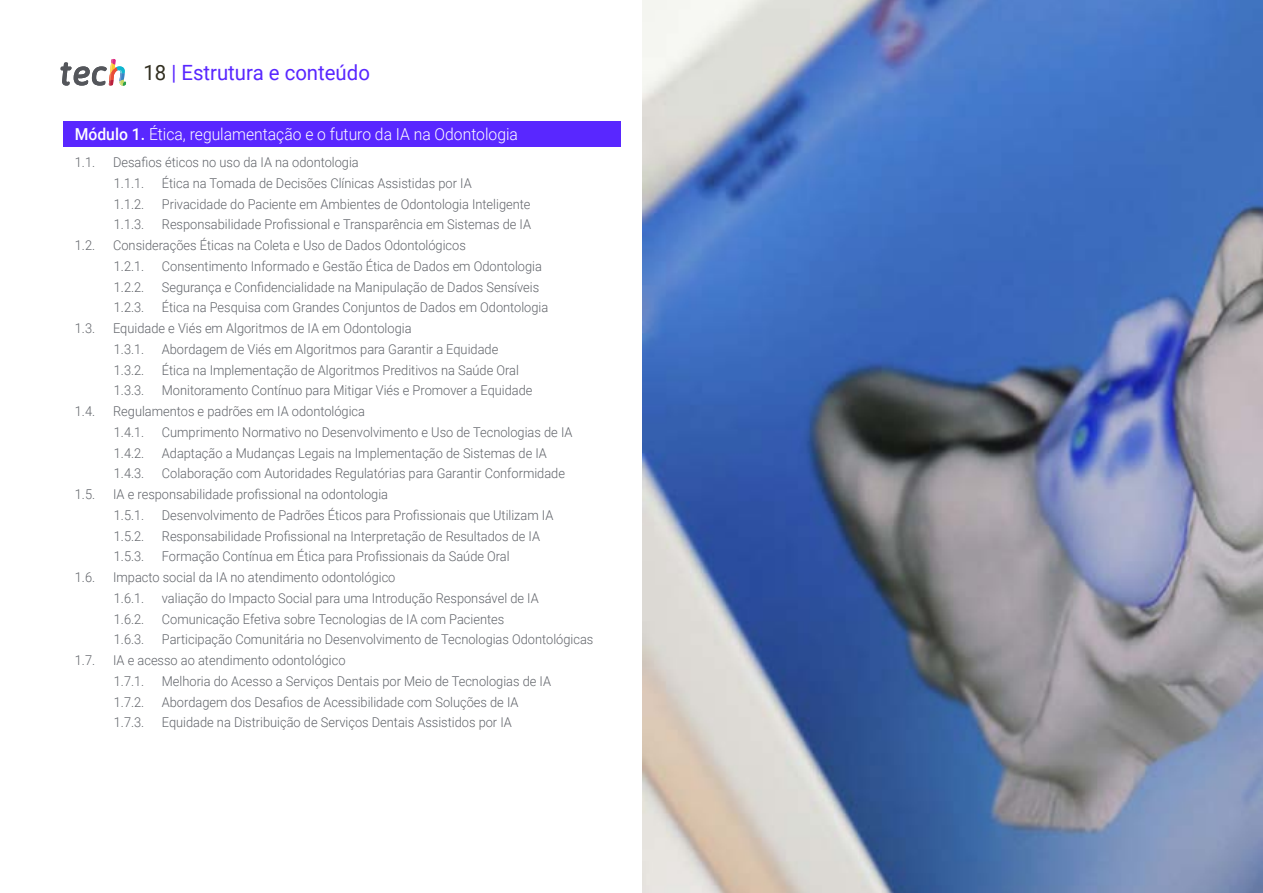
<style>
.page{position:relative;width:1263px;height:893px;background:#fff}
.page>*{position:absolute;margin:0;border:0;box-sizing:border-box;transform-origin:0 0}
.t1{font:21px "Roboto";color:#5927ff}
.t2{font:300 16.5px "Roboto";color:#fff;scale:.95 1}
.t3{font:300 13.5px/20.7px "Roboto";color:#61646a;scale:.95 1}
.s1{color:#312e20}
.s2{font-weight:500}
</style>
<div class="page">
<img style="left:642px;top:0;width:621px;height:893px">
<div style="left:64px;top:121px;width:557px;height:25px;background:#5927ff"></div>
<svg style="left:61px;top:59px;width:65px;height:27px"></svg>
<h1 class="t1" style="left:144px;top:57px;width:228px"><span class="s1">18</span> | Estrutura e conteúdo</h1>
<p class="t2" style="left:75px;top:123px;width:468px"><span class="s2">Módulo 1.</span> Ética, regulamentação e o futuro da IA na Odontologia</p>
<p class="t3" style="left:75px;top:151px;width:23px">1.1.</p>
<p class="t3" style="left:113px;top:151px;width:260px">Desafios éticos no uso da IA na odontologia<br>1.1.1.</p>
<p class="t3" style="left:162px;top:172px;width:328px">Ética na Tomada de Decisões Clínicas Assistidas por IA</p>
<p class="t3" style="left:114px;top:193px;width:34px">1.1.2.</p>
<p class="t3" style="left:162px;top:193px;width:390px">Privacidade do Paciente em Ambientes de Odontologia Inteligente</p>
<p class="t3" style="left:114px;top:214px;width:34px">1.1.3.</p>
<p class="t3" style="left:162px;top:214px;width:390px">Responsabilidade Profissional e Transparência em Sistemas de IA</p>
<p class="t3" style="left:75px;top:234px;width:23px">1.2.</p>
<p class="t3" style="left:113px;top:234px;width:373px">Considerações Éticas na Coleta e Uso de Dados Odontológicos<br>1.2.1.</p>
<p class="t3" style="left:162px;top:255px;width:402px">Consentimento Informado e Gestão Ética de Dados em Odontologia</p>
<p class="t3" style="left:114px;top:276px;width:34px">1.2.2.</p>
<p class="t3" style="left:162px;top:276px;width:399px">Segurança e Confidencialidade na Manipulação de Dados Sensíveis</p>
<p class="t3" style="left:114px;top:297px;width:34px">1.2.3.</p>
<p class="t3" style="left:162px;top:297px;width:408px">Ética na Pesquisa com Grandes Conjuntos de Dados em Odontologia</p>
<p class="t3" style="left:75px;top:317px;width:23px">1.3.</p>
<p class="t3" style="left:113px;top:317px;width:316px">Equidade e Viés em Algoritmos de IA em Odontologia<br>1.3.1.</p>
<p class="t3" style="left:162px;top:338px;width:356px">Abordagem de Viés em Algoritmos para Garantir a Equidade</p>
<p class="t3" style="left:114px;top:359px;width:34px">1.3.2.</p>
<p class="t3" style="left:162px;top:359px;width:377px">Ética na Implementação de Algoritmos Preditivos na Saúde Oral</p>
<p class="t3" style="left:114px;top:380px;width:34px">1.3.3.</p>
<p class="t3" style="left:162px;top:380px;width:392px">Monitoramento Contínuo para Mitigar Viés e Promover a Equidade</p>
<p class="t3" style="left:75px;top:400px;width:23px">1.4.</p>
<p class="t3" style="left:113px;top:400px;width:267px">Regulamentos e padrões em IA odontológica<br>1.4.1.</p>
<p class="t3" style="left:162px;top:421px;width:434px">Cumprimento Normativo no Desenvolvimento e Uso de Tecnologias de IA</p>
<p class="t3" style="left:114px;top:442px;width:34px">1.4.2.</p>
<p class="t3" style="left:162px;top:442px;width:407px">Adaptação a Mudanças Legais na Implementação de Sistemas de IA</p>
<p class="t3" style="left:114px;top:463px;width:34px">1.4.3.</p>
<p class="t3" style="left:162px;top:463px;width:426px">Colaboração com Autoridades Regulatórias para Garantir Conformidade</p>
<p class="t3" style="left:75px;top:483px;width:23px">1.5.</p>
<p class="t3" style="left:113px;top:483px;width:291px">IA e responsabilidade profissional na odontologia<br>1.5.1.</p>
<p class="t3" style="left:162px;top:504px;width:414px">Desenvolvimento de Padrões Éticos para Profissionais que Utilizam IA</p>
<p class="t3" style="left:114px;top:525px;width:34px">1.5.2.</p>
<p class="t3" style="left:162px;top:525px;width:400px">Responsabilidade Profissional na Interpretação de Resultados de IA</p>
<p class="t3" style="left:114px;top:546px;width:34px">1.5.3.</p>
<p class="t3" style="left:162px;top:546px;width:368px">Formação Contínua em Ética para Profissionais da Saúde Oral</p>
<p class="t3" style="left:75px;top:566px;width:23px">1.6.</p>
<p class="t3" style="left:113px;top:566px;width:299px">Impacto social da IA no atendimento odontológico<br>1.6.1.</p>
<p class="t3" style="left:162px;top:587px;width:398px">valiação do Impacto Social para uma Introdução Responsável de IA</p>
<p class="t3" style="left:114px;top:608px;width:34px">1.6.2.</p>
<p class="t3" style="left:162px;top:608px;width:362px">Comunicação Efetiva sobre Tecnologias de IA com Pacientes</p>
<p class="t3" style="left:114px;top:629px;width:34px">1.6.3.</p>
<p class="t3" style="left:162px;top:629px;width:456px">Participação Comunitária no Desenvolvimento de Tecnologias Odontológicas</p>
<p class="t3" style="left:75px;top:649px;width:23px">1.7.</p>
<p class="t3" style="left:113px;top:649px;width:246px">IA e acesso ao atendimento odontológico<br>1.7.1.</p>
<p class="t3" style="left:162px;top:670px;width:411px">Melhoria do Acesso a Serviços Dentais por Meio de Tecnologias de IA</p>
<p class="t3" style="left:114px;top:691px;width:34px">1.7.2.</p>
<p class="t3" style="left:162px;top:691px;width:377px">Abordagem dos Desafios de Acessibilidade com Soluções de IA</p>
<p class="t3" style="left:114px;top:712px;width:34px">1.7.3.</p>
<p class="t3" style="left:162px;top:712px;width:370px">Equidade na Distribuição de Serviços Dentais Assistidos por IA</p>
</div>
